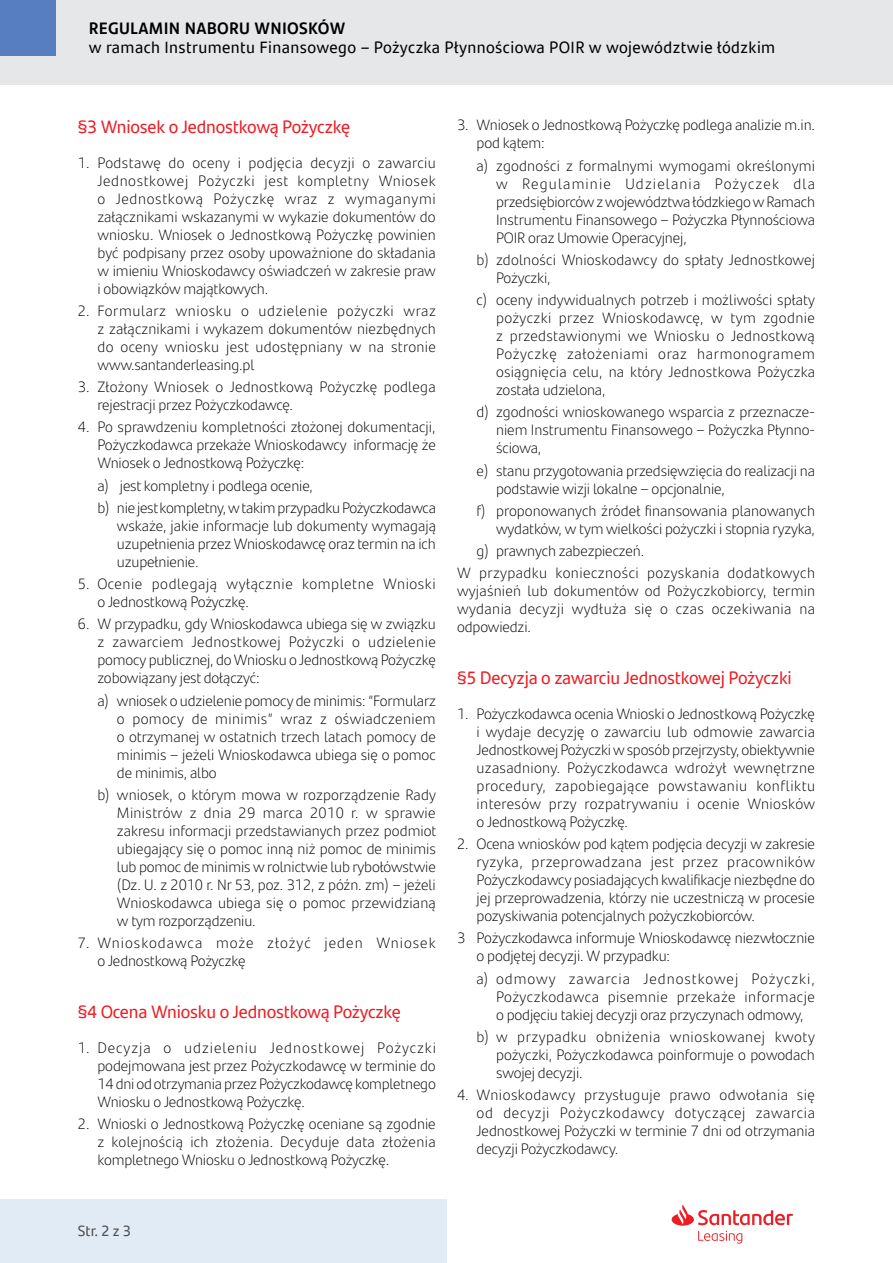
<style>
.page{position:relative;width:893px;height:1263px;background:#fff}
.page>*{position:absolute;margin:0;border:0;box-sizing:border-box;transform-origin:0 0}
.t1{font:18px "Santander Text";letter-spacing:-.01em;color:#ed1d24}
.t2{font:16.5px "Santander Text";letter-spacing:.025em;color:#000}
.t3{font:700 16.5px "Santander Text";letter-spacing:.02em;color:#000}
.t4{font:300 15px/18px "Santander Text";letter-spacing:-.01em;color:#000;text-align:justify}
.t5{font:300 15px/22.2px "Santander Text";letter-spacing:.025em;color:#000}
.t6{font:300 15px/18px "Santander Text";letter-spacing:.035em;color:#000}
.t7{font:300 15px/18px "Santander Text";letter-spacing:.055em;color:#000}
.t8{font:300 15px/18px "Santander Text";letter-spacing:.01em;color:#000}
.t9{font:14.85px "Santander Text";color:#4d4d4f}
</style>
<div class="page">
<div style="left:0;top:1199px;width:446px;height:64px;background:#e1ebf5"></div>
<div style="left:0;top:0;width:893px;height:85px;background:#e6e7e8"></div>
<div style="left:0;top:0;width:55px;height:55px;background:#567ec0"></div>
<svg style="left:672px;top:1204px;width:121px;height:40px"></svg>
<p class="t3" style="left:89px;top:15px;width:258px">REGULAMIN NABORU WNIOSKÓW</p>
<p class="t2" style="left:89px;top:35px;width:688px">w ramach Instrumentu Finansowego – Pożyczka Płynnościowa POIR w województwie łódzkim</p>
<p class="t1" style="left:78px;top:113px;width:274px">§3 Wniosek o Jednostkową Pożyczkę</p>
<p class="t4" style="left:97px;top:153px;width:340px;text-indent:-20px">1. Podstawę do oceny i podjęcia decyzji o zawarciu Jednostkowej Pożyczki jest kompletny Wniosek o Jednostkową Pożyczkę wraz z wymaganymi załącznikami wskazanymi w wykazie dokumentów do wniosku. Wniosek o Jednostkową Pożyczkę powinien być podpisany przez osoby upoważnione do składania w imieniu Wnioskodawcy oświadczeń w zakresie praw i obowiązków majątkowych.</p>
<p class="t4" style="left:97px;top:301px;width:340px;text-indent:-19px">2. Formularz wniosku o udzielenie pożyczki wraz z załącznikami i wykazem dokumentów niezbędnych do oceny wniosku jest udostępniany w na stronie www.santanderleasing.pl</p>
<p class="t4" style="left:97px;top:377px;width:340px;text-indent:-20px">3. Złożony Wniosek o Jednostkową Pożyczkę podlega rejestracji przez Pożyczkodawcę.</p>
<p class="t4" style="left:97px;top:417px;width:340px;text-indent:-20px">4. Po sprawdzeniu kompletności złożonej dokumentacji, Pożyczkodawca przekaże Wnioskodawcy informację że Wniosek o Jednostkową Pożyczkę:</p>
<p class="t4" style="left:97px;top:473px;width:340px;line-height:22.2px">a) jest kompletny i podlega ocenie,<br>b) nie jest kompletny, w takim przypadku Pożyczkodawca</p>
<p class="t4" style="left:117px;top:516px;width:321px">wskaże, jakie informacje lub dokumenty wymagają uzupełnienia przez Wnioskodawcę oraz termin na ich uzupełnienie.</p>
<p class="t6" style="left:97px;top:574px;width:340px;text-indent:-20px">5. Ocenie podlegają wyłącznie kompletne Wnioski o Jednostkową Pożyczkę.</p>
<p class="t4" style="left:97px;top:614px;width:340px;text-indent:-20px">6. W przypadku, gdy Wnioskodawca ubiega się w związku z zawarciem Jednostkowej Pożyczki o udzielenie pomocy publicznej, do Wniosku o Jednostkową Pożyczkę zobowiązany jest dołączyć:</p>
<p class="t4" style="left:117px;top:691px;width:320px;text-indent:-20px">a) wniosek o udzielenie pomocy de minimis: “Formularz o pomocy de minimis” wraz z oświadczeniem o otrzymanej w ostatnich trzech latach pomocy de minimis – jeżeli Wnioskodawca ubiega się o pomoc de minimis, albo</p>
<p class="t4" style="left:117px;top:785px;width:321px;text-indent:-20px">b) wniosek, o którym mowa w rozporządzenie Rady Ministrów z dnia 29 marca 2010 r. w sprawie zakresu informacji przedstawianych przez podmiot ubiegający się o pomoc inną niż pomoc de minimis lub pomoc de minimis w rolnictwie lub rybołówstwie (Dz. U. z 2010 r. Nr 53, poz. 312, z późn. zm) – jeżeli Wnioskodawca ubiega się o pomoc przewidzianą w tym rozporządzeniu.</p>
<p class="t7" style="left:97px;top:933px;width:340px;text-indent:-19px">7. Wnioskodawca może złożyć jeden Wniosek o Jednostkową Pożyczkę</p>
<p class="t1" style="left:78px;top:998px;width:325px">§4 Ocena Wniosku o Jednostkową Pożyczkę</p>
<p class="t4" style="left:97px;top:1038px;width:340px;text-indent:-20px">1. Decyzja o udzieleniu Jednostkowej Pożyczki podejmowana jest przez Pożyczkodawcę w terminie do 14 dni od otrzymania przez Pożyczkodawcę kompletnego Wniosku o Jednostkową Pożyczkę.</p>
<p class="t4" style="left:97px;top:1114px;width:340px;text-indent:-20px">2. Wnioski o Jednostkową Pożyczkę oceniane są zgodnie z kolejnością ich złożenia. Decyduje data złożenia kompletnego Wniosku o Jednostkową Pożyczkę.</p>
<p class="t4" style="left:477px;top:115px;width:340px;text-indent:-20px">3. Wniosek o Jednostkową Pożyczkę podlega analizie m.in. pod kątem:</p>
<p class="t4" style="left:496px;top:156px;width:320px;text-indent:-20px">a) zgodności z formalnymi wymogami określonymi w Regulaminie Udzielania Pożyczek dla przedsiębiorców z województwa łódzkiego w Ramach Instrumentu Finansowego – Pożyczka Płynnościowa POIR oraz Umowie Operacyjnej,</p>
<p class="t8" style="left:496px;top:250px;width:321px;text-indent:-20px">b) zdolności Wnioskodawcy do spłaty Jednostkowej<br>Pożyczki,</p>
<p class="t4" style="left:496px;top:290px;width:320px;text-indent:-20px">c) oceny indywidualnych potrzeb i możliwości spłaty pożyczki przez Wnioskodawcę, w tym zgodnie z przedstawionymi we Wniosku o Jednostkową Pożyczkę założeniami oraz harmonogramem osiągnięcia celu, na który Jednostkowa Pożyczka została udzielona,</p>
<p class="t4" style="left:496px;top:402px;width:320px;text-indent:-20px">d) zgodności wnioskowanego wsparcia z przeznacze&shy;niem Instrumentu Finansowego – Pożyczka Płynno&shy;ściowa,</p>
<p class="t4" style="left:496px;top:461px;width:320px;text-indent:-19px">e) stanu przygotowania przedsięwzięcia do realizacji na podstawie wizji lokalne – opcjonalnie,</p>
<p class="t4" style="left:477px;top:501px;width:340px;text-align:right">f) proponowanych źródeł finansowania planowanych wydatków, w tym wielkości pożyczki i stopnia ryzyka,</p>
<p class="t5" style="left:457px;top:539px;width:359px;text-indent:20px">g) prawnych zabezpieczeń.<br>W przypadku konieczności pozyskania dodatkowych</p>
<p class="t4" style="left:457px;top:581px;width:360px">wyjaśnień lub dokumentów od Pożyczkobiorcy, termin wydania decyzji wydłuża się o czas oczekiwania na odpowiedzi.</p>
<p class="t1" style="left:457px;top:664px;width:336px">§5 Decyzja o zawarciu Jednostkowej Pożyczki</p>
<p class="t4" style="left:477px;top:704px;width:340px;text-indent:-20px">1. Pożyczkodawca ocenia Wnioski o Jednostkową Pożyczkę i wydaje decyzję o zawarciu lub odmowie zawarcia Jednostkowej Pożyczki w sposób przejrzysty, obiektywnie uzasadniony. Pożyczkodawca wdrożył wewnętrzne procedury, zapobiegające powstawaniu konfliktu interesów przy rozpatrywaniu i ocenie Wniosków o Jednostkową Pożyczkę.</p>
<p class="t4" style="left:477px;top:834px;width:340px;text-indent:-20px">2. Ocena wniosków pod kątem podjęcia decyzji w zakresie ryzyka, przeprowadzana jest przez pracowników Pożyczkodawcy posiadających kwalifikacje niezbędne do jej przeprowadzenia, którzy nie uczestniczą w procesie pozyskiwania potencjalnych pożyczkobiorców.</p>
<p class="t4" style="left:477px;top:928px;width:340px;text-indent:-20px">3 Pożyczkodawca informuje Wnioskodawcę niezwłocznie o podjętej decyzji. W przypadku:</p>
<p class="t4" style="left:496px;top:968px;width:320px;text-indent:-20px">a) odmowy zawarcia Jednostkowej Pożyczki, Pożyczkodawca pisemnie przekaże informacje o podjęciu takiej decyzji oraz przyczynach odmowy,</p>
<p class="t4" style="left:496px;top:1027px;width:320px;text-indent:-20px">b) w przypadku obniżenia wnioskowanej kwoty pożyczki, Pożyczkodawca poinformuje o powodach swojej decyzji.</p>
<p class="t4" style="left:477px;top:1085px;width:340px;text-indent:-20px">4. Wnioskodawcy przysługuje prawo odwołania się od decyzji Pożyczkodawcy dotyczącej zawarcia Jednostkowej Pożyczki w terminie 7 dni od otrzymania decyzji Pożyczkodawcy.</p>
<p class="t9" style="left:78px;top:1220px;width:55px">Str. 2 z 3</p>
</div>
